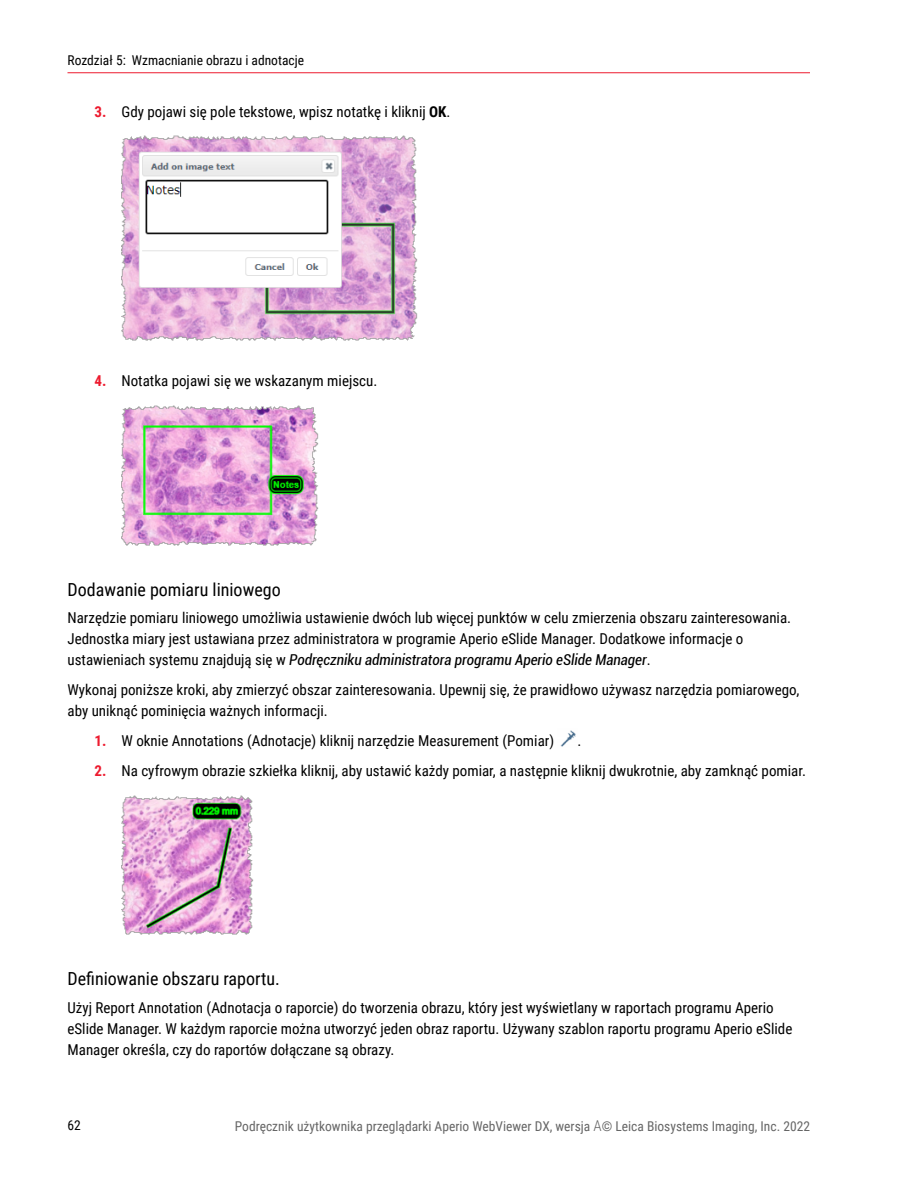
<style>
.page{position:relative;width:918px;height:1188px;background:#fff}
.page>*{position:absolute;margin:0;border:0;box-sizing:border-box;transform-origin:0 0}
.t1{font:18px "Roboto Condensed";color:#000}
.t2{font:15px/21px "Roboto Condensed";color:#000}
.t3{font:italic condensed 15px "Roboto";color:#000}
.t4{font:13.5px "Roboto Condensed";color:#666}
.t5{font:13.5px "Roboto Condensed";color:#000}
.s1{font-weight:700;color:#ed1b2f}
.s2{font-weight:700}
.s3{font-family:"Roboto Condensed";font-style:normal;font-stretch:normal}
.s4{font-weight:300;font-size:15px}
</style>
<div class="page">
<hr style="left:68px;top:72px;width:742px;height:1px;background:#ed1b2f">
<img style="left:122px;top:135px;width:296px;height:206px">
<img style="left:122px;top:405px;width:196px;height:141px">
<img style="left:560px;top:730px;width:16px;height:17px">
<img style="left:122px;top:795px;width:132px;height:140px">
<p class="t5" style="left:68px;top:51px;width:238px">Rozdział 5: Wzmacnianie obrazu i adnotacje</p>
<p class="t2" style="left:94px;top:100px;width:358px"><span class="s1">3.</span> Gdy pojawi się pole tekstowe, wpisz notatkę i kliknij <span class="s2">OK</span>.</p>
<p class="t2" style="left:94px;top:370px;width:284px"><span class="s1">4.</span> Notatka pojawi się we wskazanym miejscu.</p>
<p class="t1" style="left:68px;top:577px;width:215px">Dodawanie pomiaru liniowego</p>
<p class="t2" style="left:68px;top:607px;width:725px">Narzędzie pomiaru liniowego umożliwia ustawienie dwóch lub więcej punktów w celu zmierzenia obszaru zainteresowania.<br>Jednostka miary jest ustawiana przez administratora w programie Aperio eSlide Manager. Dodatkowe informacje o</p>
<p class="t3" style="left:68px;top:650px;width:585px"><span class="s3">ustawieniach systemu znajdują się w</span> Podręczniku administratora programu Aperio eSlide Manager<span class="s3">.</span></p>
<p class="t2" style="left:68px;top:679px;width:734px">Wykonaj poniższe kroki, aby zmierzyć obszar zainteresowania. Upewnij się, że prawidłowo używasz narzędzia pomiarowego, aby uniknąć pominięcia ważnych informacji.</p>
<p class="t2" style="left:94px;top:730px;width:461px"><span class="s1">1.</span> W oknie Annotations (Adnotacje) kliknij narzędzie Measurement (Pomiar)</p>
<p class="t2" style="left:577px;top:730px;width:5px">.</p>
<p class="t2" style="left:94px;top:760px;width:713px"><span class="s1">2.</span> Na cyfrowym obrazie szkiełka kliknij, aby ustawić każdy pomiar, a następnie kliknij dwukrotnie, aby zamknąć pomiar.</p>
<p class="t1" style="left:68px;top:966px;width:214px">Definiowanie obszaru raportu.</p>
<p class="t2" style="left:68px;top:997px;width:726px">Użyj Report Annotation (Adnotacja o raporcie) do tworzenia obrazu, który jest wyświetlany w raportach programu Aperio eSlide Manager. W każdym raporcie można utworzyć jeden obraz raportu. Używany szablon raportu programu Aperio eSlide<br>Manager określa, czy do raportów dołączane są obrazy.</p>
<p class="t5" style="left:67px;top:1116px;width:15px">62</p>
<p class="t4" style="left:235px;top:1117px;width:577px">Podręcznik użytkownika przeglądarki Aperio WebViewer DX, wersja <span class="s4">A</span>© Leica Biosystems Imaging, Inc. 2022</p>
</div>
